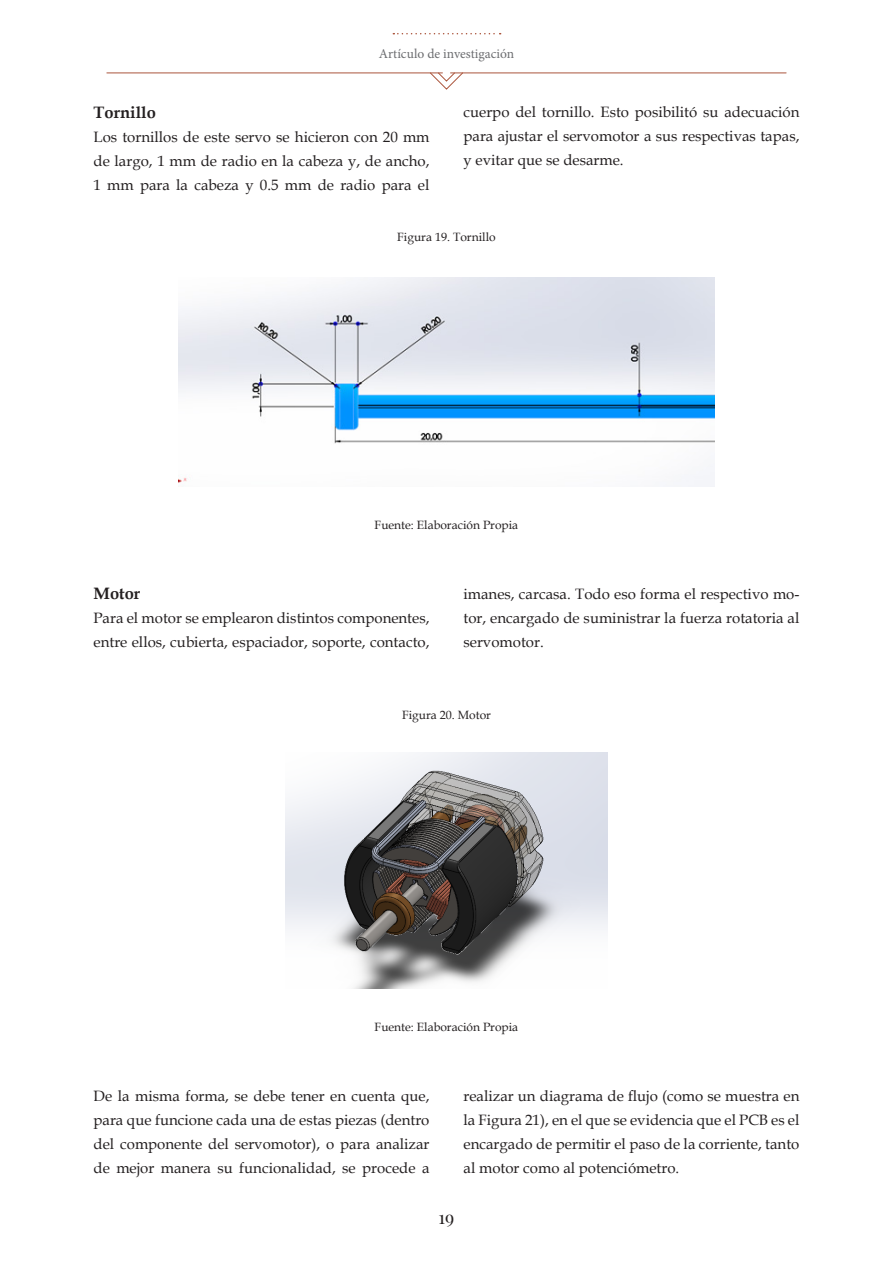
<style>
.page{position:relative;width:893px;height:1263px;background:#fff}
.page>*{position:absolute;margin:0;border:0;box-sizing:border-box;transform-origin:0 0}
.t1{font:18px "Playfair Display";color:#231f20}
.T3_-_titular_terciar{font:700 16.5px "Book Antiqua";color:#231f20}
.C1__Cuerpo_de_txt{font:15px/24px "Book Antiqua";color:#231f20;text-align:justify}
.Como_citar{font:13.5px "Minion Pro";color:#6c6d70}
.C1__Cuerpo_de_txt-2{font:12px "Book Antiqua";color:#231f20}
</style>
<div class="page">
<svg style="left:393px;top:33px;width:108px;height:1px"></svg>
<hr style="left:107px;top:73px;width:335px;height:1px;background:#ab553c">
<hr style="left:451px;top:73px;width:335px;height:1px;background:#ab553c">
<svg style="left:429px;top:72px;width:34px;height:18px"></svg>
<img style="left:178px;top:277px;width:537px;height:210px">
<img style="left:285px;top:753px;width:322px;height:235px">
<p class="Como_citar" style="left:379px;top:45px;width:137px">Artículo de investigación</p>
<p class="T3_-_titular_terciar" style="left:94px;top:101px;width:64px">Tornillo</p>
<p class="C1__Cuerpo_de_txt" style="left:94px;top:125px;width:337px">Los tornillos de este servo se hicieron con 20 mm de largo, 1 mm de radio en la cabeza y, de ancho, 1 mm para la cabeza y 0.5 mm de radio para el</p>
<p class="C1__Cuerpo_de_txt" style="left:463px;top:100px;width:337px">cuerpo del tornillo. Esto posibilitó su adecuación para ajustar el servomotor a sus respectivas tapas, y evitar que se desarme.</p>
<p class="C1__Cuerpo_de_txt-2" style="left:397px;top:229px;width:100px">Figura 19. Tornillo</p>
<p class="C1__Cuerpo_de_txt-2" style="left:375px;top:517px;width:145px">Fuente: Elaboración Propia</p>
<p class="T3_-_titular_terciar" style="left:94px;top:582px;width:48px">Motor</p>
<p class="C1__Cuerpo_de_txt" style="left:94px;top:605px;width:337px">Para el motor se emplearon distintos componentes, entre ellos, cubierta, espaciador, soporte, contacto,</p>
<p class="C1__Cuerpo_de_txt" style="left:463px;top:581px;width:337px">imanes, carcasa. Todo eso forma el respectivo mo&shy;tor, encargado de suministrar la fuerza rotatoria al servomotor.</p>
<p class="C1__Cuerpo_de_txt-2" style="left:402px;top:706px;width:90px">Figura 20. Motor</p>
<p class="C1__Cuerpo_de_txt-2" style="left:375px;top:1018px;width:145px">Fuente: Elaboración Propia</p>
<p class="C1__Cuerpo_de_txt" style="left:94px;top:1083px;width:337px">De la misma forma, se debe tener en cuenta que, para que funcione cada una de estas piezas (dentro del componente del servomotor), o para analizar de mejor manera su funcionalidad, se procede a</p>
<p class="C1__Cuerpo_de_txt" style="left:463px;top:1083px;width:337px">realizar un diagrama de flujo (como se muestra en la Figura 21), en el que se evidencia que el PCB es el encargado de permitir el paso de la corriente, tanto al motor como al potenciómetro.</p>
<p class="t1" style="left:439px;top:1203px;width:17px">19</p>
</div>
